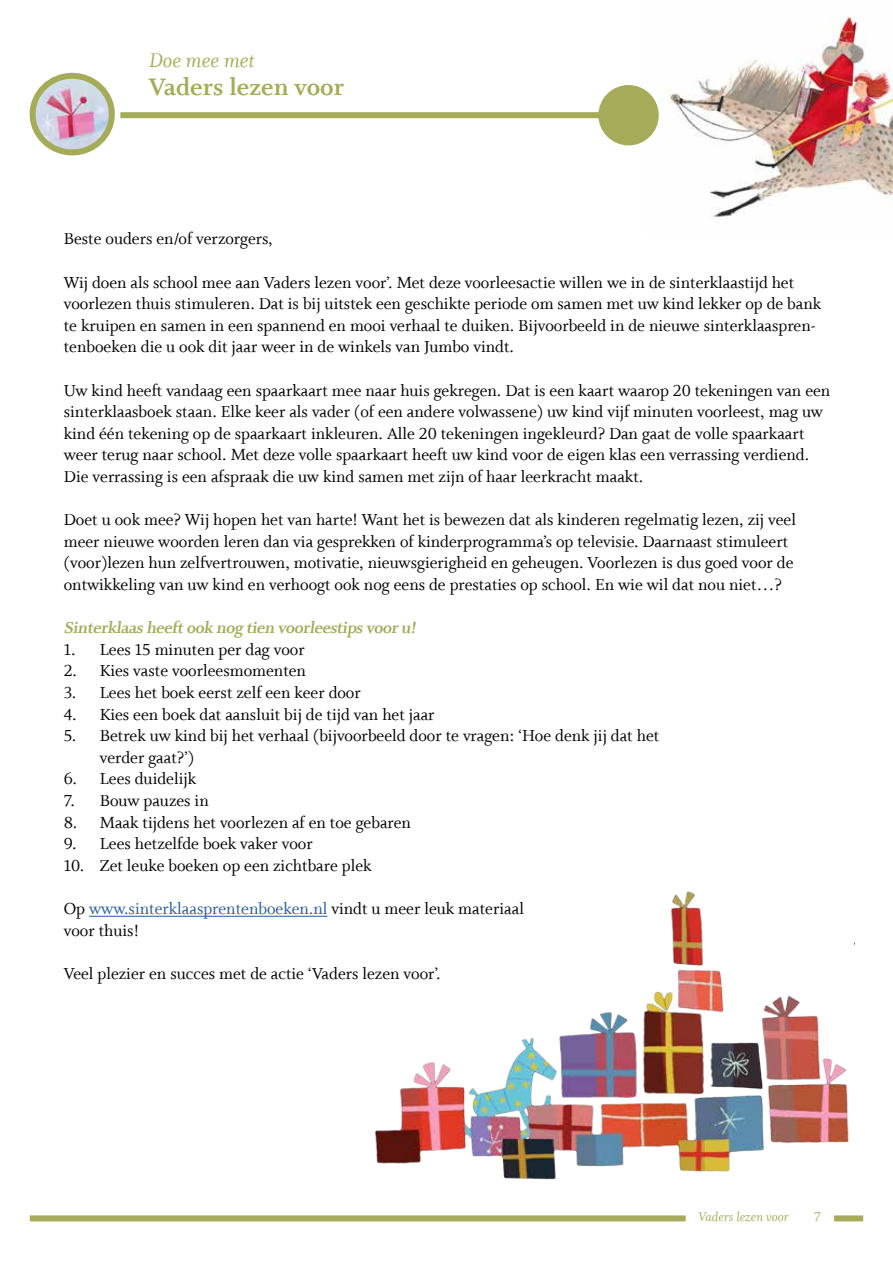
<style>
.page{position:relative;width:893px;height:1263px;background:#fff}
.page>*{position:absolute;margin:0;border:0;box-sizing:border-box;transform-origin:0 0}
.t1{font:27px "Whitman Bold Os F";color:#a6ab5a}
.t2{font:22.5px "Whitman Italic LF";color:#a6ab5a}
.t3{font:18px/21.6px "Whitman Roman LF";color:#000}
.t4{font:18px "Whitman Bold Os F";color:#a6ab5a}
.t5{font:14.25px "Whitman Italic LF";color:#a6ab5a}
.t6{font:14.25px "Whitman Roman LF";color:#a6ab5a}
.s1{color:#275b9b}
</style>
<div class="page">
<img style="left:642px;top:17px;width:251px;height:200px">
<img style="left:33px;top:76px;width:79px;height:76px">
<div style="left:30px;top:73px;width:85px;height:82px;border:6px solid #a6ab5a;border-radius:50%"></div>
<div style="left:120px;top:112px;width:479px;height:6px;background:#a6ab5a"></div>
<div style="left:598px;top:85px;width:61px;height:60px;background:#a6ab5a;border-radius:50%"></div>
<div style="left:30px;top:1215px;width:656px;height:6px;background:#a6ab5a"></div>
<div style="left:834px;top:1215px;width:29px;height:6px;background:#a6ab5a"></div>
<hr style="left:89px;top:916px;width:238px;height:1px;background:#275b9b">
<img style="left:374px;top:891px;width:481px;height:289px">
<p class="t2" style="left:149px;top:47px;width:107px">Doe mee met</p>
<h1 class="t1" style="left:149px;top:72px;width:197px">Vaders lezen voor</h1>
<p class="t3" style="left:64px;top:228px;width:210px">Beste ouders en/of verzorgers,</p>
<p class="t3" style="left:64px;top:272px;width:759px">Wij doen als school mee aan Vaders lezen voor’. Met deze voorleesactie willen we in de sinterklaastijd het voorlezen thuis stimuleren. Dat is bij uitstek een geschikte periode om samen met uw kind lekker op de bank te kruipen en samen in een spannend en mooi verhaal te duiken. Bijvoorbeeld in de nieuwe sinterklaaspren&shy;tenboeken die u ook dit jaar weer in de winkels van Jumbo vindt.</p>
<p class="t3" style="left:64px;top:380px;width:768px">Uw kind heeft vandaag een spaarkaart mee naar huis gekregen. Dat is een kaart waarop 20 tekeningen van een sinterklaasboek staan. Elke keer als vader (of een andere volwassene) uw kind vijf minuten voorleest, mag uw kind één tekening op de spaarkaart inkleuren. Alle 20 tekeningen ingekleurd? Dan gaat de volle spaarkaart weer terug naar school. Met deze volle spaarkaart heeft uw kind voor de eigen klas een verrassing verdiend.<br>Die verrassing is een afspraak die uw kind samen met zijn of haar leerkracht maakt.</p>
<p class="t3" style="left:64px;top:509px;width:734px">Doet u ook mee? Wij hopen het van harte! Want het is bewezen dat als kinderen regelmatig lezen, zij veel meer nieuwe woorden leren dan via gesprekken of kinderprogramma’s op televisie. Daarnaast stimuleert (voor)lezen hun zelfvertrouwen, motivatie, nieuwsgierigheid en geheugen. Voorlezen is dus goed voor de ontwikkeling van uw kind en verhoogt ook nog eens de prestaties op school. En wie wil dat nou niet…?</p>
<p class="t4" style="left:64px;top:618px;width:357px">Sinterklaas heeftook nog tien voorleestips voor u!</p>
<p class="t3" style="left:64px;top:639px;width:242px">1. Lees 15 minuten per dag voor</p>
<p class="t3" style="left:64px;top:660px;width:244px">2. Kies vaste voorleesmomenten</p>
<p class="t3" style="left:64px;top:682px;width:299px">3. Lees het boek eerst zelf een keer door</p>
<p class="t3" style="left:64px;top:704px;width:372px">4. Kies een boek dat aansluit bij de tijd van het jaar</p>
<p class="t3" style="left:100px;top:725px;width:561px;text-indent:-36px">5. Betrek uw kind bij het verhaal (bijvoorbeeld door te vragen: ‘Hoe denk jij dat het verder gaat?’)</p>
<p class="t3" style="left:64px;top:768px;width:134px">6. Lees duidelijk</p>
<p class="t3" style="left:64px;top:790px;width:147px">7. Bouw pauzes in</p>
<p class="t3" style="left:64px;top:812px;width:349px">8. Maak tijdens het voorlezen af en toe gebaren</p>
<p class="t3" style="left:64px;top:833px;width:251px">9. Lees hetzelfde boek vaker voor</p>
<p class="t3" style="left:64px;top:855px;width:309px">10. Zet leuke boeken op een zichtbare plek</p>
<p class="t3" style="left:64px;top:898px;width:462px">Op <span class="s1">www.sinterklaasprentenboeken.nl</span> vindt u meer leuk materiaal voor thuis!</p>
<p class="t3" style="left:64px;top:963px;width:379px">Veel plezier en succes met de actie ‘Vaders lezen voor’.</p>
<p class="t5" style="left:699px;top:1209px;width:92px">Vaders lezen voor</p>
<p class="t6" style="left:814px;top:1209px;width:8px">7</p>
</div>
